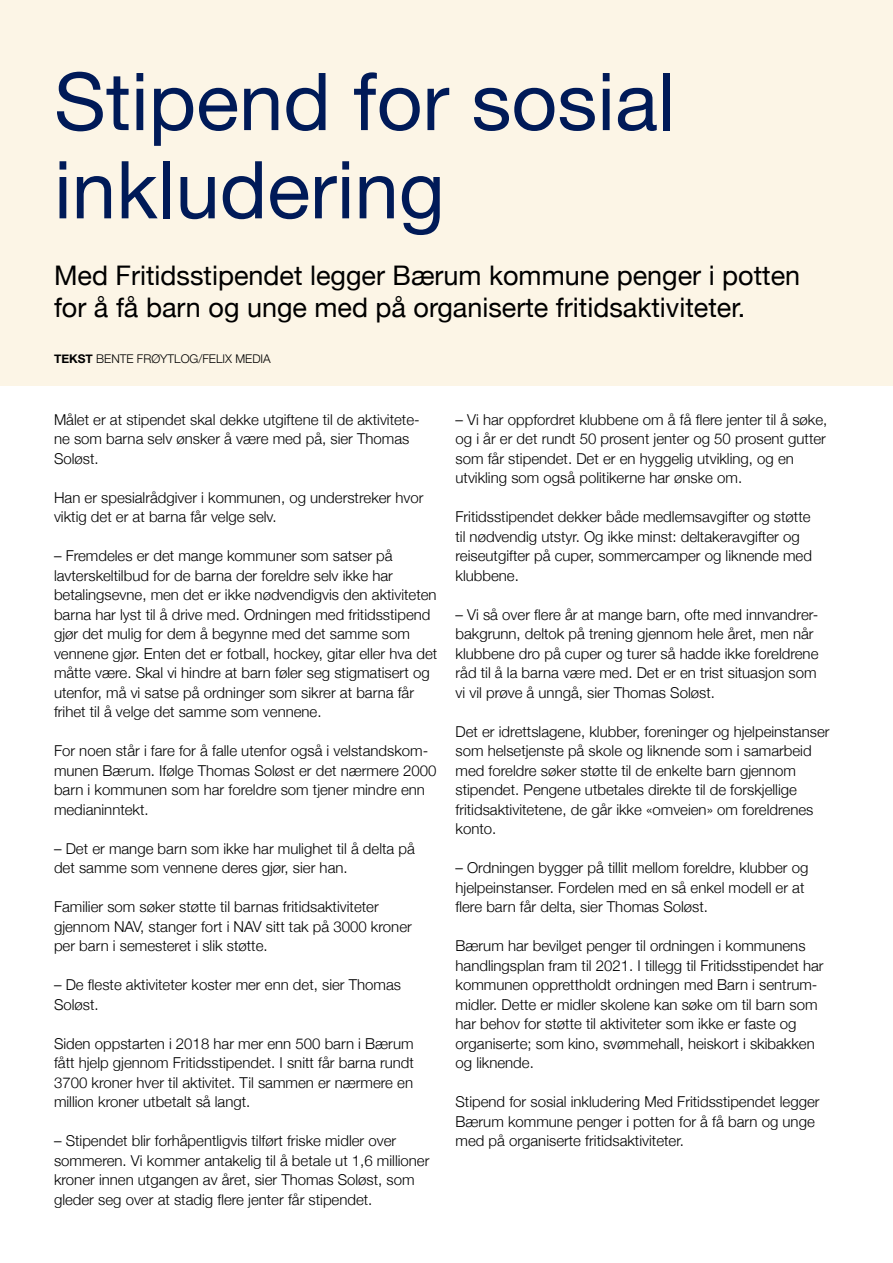
<style>
.page{position:relative;width:893px;height:1263px;background:#fff}
.page>*{position:absolute;margin:0;border:0;box-sizing:border-box;transform-origin:0 0}
.t1{font:79.95px/88.2px "Helvetica Neue";color:#001a58}
.t2{font:27px/32.4px "Helvetica Neue";color:#000}
.t3{font:300 15px/19.5px "Helvetica Neue";color:#000}
.t4{font:300 12px "Helvetica Neue";color:#000}
.s1{font-weight:700}
</style>
<div class="page">
<div style="left:0;top:0;width:893px;height:386px;background:#fcf5e6"></div>
<h1 class="t1" style="left:54px;top:62px;width:623px">Stipend for sosial inkludering</h1>
<h2 class="t2" style="left:54px;top:260px;width:748px">Med Fritidsstipendet legger Bærum kommune penger i potten for å få barn og unge med på organiserte fritidsaktiviteter.</h2>
<p class="t4" style="left:54px;top:349px;width:218px"><span class="s1">TEKST</span> BENTE FRØYTLOG/FELIX MEDIA</p>
<p class="t3" style="left:54px;top:408px;width:367px">Målet er at stipendet skal dekke utgiftene til de aktivitete&shy;ne som barna selv ønsker å være med på, sier Thomas<br>Soløst.</p>
<p class="t3" style="left:54px;top:486px;width:371px">Han er spesialrådgiver i kommunen, og understreker hvor viktig det er at barna får velge selv.</p>
<p class="t3" style="left:54px;top:545px;width:385px">– Fremdeles er det mange kommuner som satser på lavterskeltilbud for de barna der foreldre selv ikke har betalingsevne, men det er ikke nødvendigvis den aktiviteten barna har lyst til å drive med. Ordningen med fritidsstipend gjør det mulig for dem å begynne med det samme som vennene gjør. Enten det er fotball, hockey, gitar eller hva det måtte være. Skal vi hindre at barn føler seg stigmatisert og utenfor, må vi satse på ordninger som sikrer at barna får frihet til å velge det samme som vennene.</p>
<p class="t3" style="left:54px;top:740px;width:384px">For noen står i fare for å falle utenfor også i velstandskom&shy;munen Bærum. Ifølge Thomas Soløst er det nærmere 2000 barn i kommunen som har foreldre som tjener mindre enn medianinntekt.</p>
<p class="t3" style="left:54px;top:837px;width:362px">– Det er mange barn som ikke har mulighet til å delta på det samme som vennene deres gjør, sier han.</p>
<p class="t3" style="left:54px;top:896px;width:359px">Familier som søker støtte til barnas fritidsaktiviteter gjennom NAV, stanger fort i NAV sitt tak på 3000 kroner per barn i semesteret i slik støtte.</p>
<p class="t3" style="left:54px;top:974px;width:349px">– De fleste aktiviteter koster mer enn det, sier Thomas<br>Soløst.</p>
<p class="t3" style="left:54px;top:1032px;width:361px;text-align:justify">Siden oppstarten i 2018 har mer enn 500 barn i Bærum fått hjelp gjennom Fritidsstipendet. I snitt får barna rundt 3700 kroner hver til aktivitet. Til sammen er nærmere en million kroner utbetalt så langt.</p>
<p class="t3" style="left:54px;top:1130px;width:377px">– Stipendet blir forhåpentligvis tilført friske midler over sommeren. Vi kommer antakelig til å betale ut 1,6 millioner kroner innen utgangen av året, sier Thomas Soløst, som gleder seg over at stadig flere jenter får stipendet.</p>
<p class="t3" style="left:455px;top:408px;width:373px">– Vi har oppfordret klubbene om å få flere jenter til å søke, og i år er det rundt 50 prosent jenter og 50 prosent gutter som får stipendet. Det er en hyggelig utvikling, og en utvikling som også politikerne har ønske om.</p>
<p class="t3" style="left:455px;top:506px;width:358px">Fritidsstipendet dekker både medlemsavgifter og støtte til nødvendig utstyr. Og ikke minst: deltakeravgifter og reiseutgifter på cuper, sommercamper og liknende med klubbene.</p>
<p class="t3" style="left:455px;top:603px;width:364px">– Vi så over flere år at mange barn, ofte med innvandrer&shy;bakgrunn, deltok på trening gjennom hele året, men når klubbene dro på cuper og turer så hadde ikke foreldrene råd til å la barna være med. Det er en trist situasjon som vi vil prøve å unngå, sier Thomas Soløst.</p>
<p class="t3" style="left:455px;top:720px;width:376px">Det er idrettslagene, klubber, foreninger og hjelpeinstanser som helsetjenste på skole og liknende som i samarbeid med foreldre søker støtte til de enkelte barn gjennom stipendet. Pengene utbetales direkte til de forskjellige fritidsaktivitetene, de går ikke «omveien» om foreldrenes konto.</p>
<p class="t3" style="left:455px;top:857px;width:354px">– Ordningen bygger på tillit mellom foreldre, klubber og hjelpeinstanser. Fordelen med en så enkel modell er at flere barn får delta, sier Thomas Soløst.</p>
<p class="t3" style="left:455px;top:935px;width:370px">Bærum har bevilget penger til ordningen i kommunens handlingsplan fram til 2021. I tillegg til Fritidsstipendet har kommunen opprettholdt ordningen med Barn i sentrum&shy;midler. Dette er midler skolene kan søke om til barn som har behov for støtte til aktiviteter som ikke er faste og organiserte; som kino, svømmehall, heiskort i skibakken og liknende.</p>
<p class="t3" style="left:455px;top:1091px;width:366px">Stipend for sosial inkludering Med Fritidsstipendet legger<br>Bærum kommune penger i potten for å få barn og unge med på organiserte fritidsaktiviteter.</p>
</div>
